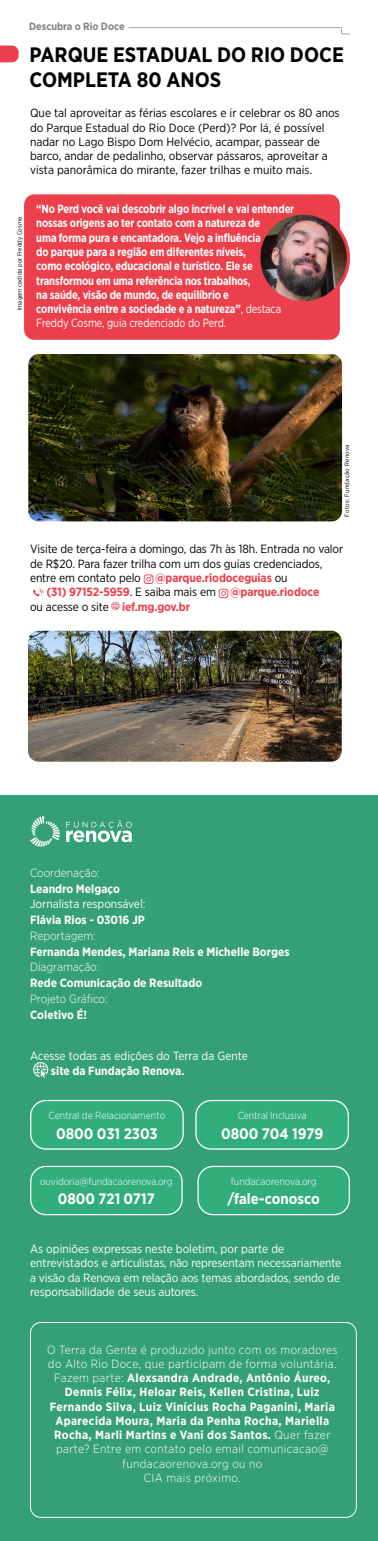
<style>
.page{position:relative;width:378px;height:1541px;background:#fff}
.page>*{position:absolute;margin:0;border:0;box-sizing:border-box;transform-origin:0 0}
.t1{font:700 20.86px/25px "Gotham Narrow";color:#000}
.t2{font:700 15.19px "Gotham Narrow";color:#fff}
.t3{font:700 15.08px "Gotham Narrow";color:#fff}
.Corpo{font:11.9px/14.3px "Gotham Narrow";color:#000}
.Corpo-2{font:700 11.9px/14.3px "Gotham Narrow";letter-spacing:.03em;color:#fff;text-align:center}
.Corpo-3{font:700 11.9px/14.3px "Gotham Narrow";letter-spacing:-.01em;color:#fff;scale:.91 1}
.t4{font:11.9px/14.3px "Gotham Narrow";letter-spacing:-.01em;color:#fff}
.Corpo-4{font:700 11.9px/15.7px "Gotham Narrow";letter-spacing:-.01em;color:#fff}
.Corpo-5{font:700 11.9px "Gotham Narrow";letter-spacing:-.01em;color:#eb404c}
.t5{font:300 11.9px/15.7px "Gotham Narrow";color:#fff}
.Editoria_-_H1{font:700 10.5px "Gotham Narrow";color:#808285}
.t6{font:300 10.22px "Gotham Narrow";letter-spacing:-.01em;color:#fff}
.t7{font:300 10.15px "Gotham Narrow";letter-spacing:-.01em;color:#fff}
.Corpo-6{font:6.3px "Gotham Narrow";color:#000}
.Corpo-7{font:6.3px "Gotham Narrow";letter-spacing:.04em;color:#000}
.s1{font-weight:400}
.s2{font-weight:700;color:#eb404c}
.s3{font-weight:400;color:#000}
.s4{font-weight:300}
.s5{font-weight:700}
</style>
<div class="page">
<div style="left:0;top:796px;width:378px;height:745px;background:#35a076"></div>
<div style="left:30px;top:1322px;width:327px;height:195px;border:1px solid #fff;border-radius:10px"></div>
<svg style="left:128px;top:27px;width:222px;height:8px"></svg>
<svg style="left:0;top:46px;width:19px;height:16px"></svg>
<svg style="left:144px;top:574px;width:9px;height:10px"></svg>
<svg style="left:33px;top:589px;width:11px;height:7px"></svg>
<svg style="left:219px;top:589px;width:9px;height:9px"></svg>
<svg style="left:111px;top:602px;width:9px;height:8px"></svg>
<svg style="left:66px;top:820px;width:66px;height:22px"></svg>
<svg style="left:30px;top:816px;width:30px;height:30px"></svg>
<svg style="left:33px;top:1062px;width:16px;height:15px"></svg>
<div style="left:31px;top:1100px;width:152px;height:49px;background:#32ae7d;border-radius:15px"></div>
<div style="left:30px;top:1100px;width:154px;height:49px;border:1px solid #fff;border-radius:15px"></div>
<div style="left:196px;top:1100px;width:152px;height:49px;background:#32ae7d;border-radius:15px"></div>
<div style="left:195px;top:1100px;width:154px;height:49px;border:1px solid #fff;border-radius:15px"></div>
<div style="left:31px;top:1166px;width:151px;height:48px;background:#32ae7d;border-radius:15px"></div>
<div style="left:30px;top:1165px;width:153px;height:50px;border:1px solid #fff;border-radius:15px"></div>
<div style="left:198px;top:1166px;width:151px;height:48px;background:#32ae7d;border-radius:15px"></div>
<div style="left:197px;top:1165px;width:153px;height:50px;border:1px solid #fff;border-radius:15px"></div>
<div style="left:24px;top:194px;width:316px;height:146px;background:#eb404c;border-radius:10px"></div>
<img style="left:261px;top:213px;width:87px;height:88px">
<div style="left:257px;top:211px;width:93px;height:93px;border:3px solid #eb404c;border-radius:50%"></div>
<img style="left:28px;top:354px;width:314px;height:167px">
<img style="left:28px;top:631px;width:314px;height:130px">
<h1 class="Editoria_-_H1" style="left:29px;top:20px;width:97px">Descubra o Rio Doce</h1>
<p class="t1" style="left:30px;top:42px;width:316px">PARQUE ESTADUAL DO RIO DOCE<br>COMPLETA 80 ANOS</p>
<p class="Corpo" style="left:30px;top:106px;width:311px">Que tal aproveitar as férias escolares e ir celebrar os 80 anos do Parque Estadual do Rio Doce (Perd)? Por lá, é possível nadar no Lago Bispo Dom Helvécio, acampar, passear de barco, andar de pedalinho, observar pássaros, aproveitar a vista panorâmica do mirante, fazer trilhas e muito mais.</p>
<p class="Corpo-6" style="left:16px;top:310px;width:95px;rotate:-90deg">Imagem cedida por Freddy Cosme</p>
<p class="Corpo-3" style="left:36px;top:202px;width:285px">“No Perd você vai descobrir algo incrível e vai entender nossas origens ao ter contato com a natureza de<br>uma forma pura e encantadora. Vejo a influência<br>do parque para a região em diferentes níveis,<br>como ecológico, educacional e turístico. Ele se transformou em uma referência nos trabalhos,<br>na saúde, visão de mundo, de equilíbrio e<br>convivência entre a sociedade e a natureza”<span class="s1">, destaca Freddy Cosme, guia credenciado do Perd.</span></p>
<p class="Corpo-7" style="left:343px;top:516px;width:73px;rotate:-90deg">Fotos: Fundação Renova</p>
<p class="Corpo" style="left:30px;top:542px;width:315px">Visite de terça-feira a domingo, das 7h às 18h. Entrada no valor</p>
<p class="Corpo" style="left:30px;top:556px;width:294px">de R$20. Para fazer trilha com um dos guias credenciados,</p>
<p class="Corpo" style="left:30px;top:570px;width:259px">entre em contato pelo <span class="s2">@parque.riodoceguias</span> ou</p>
<p class="Corpo-5" style="left:47px;top:584px;width:274px">(31) 97152-5959<span class="s3">. E saiba mais em</span> @parque.riodoce</p>
<p class="Corpo" style="left:30px;top:599px;width:80px">ou acesse o site</p>
<p class="Corpo-5" style="left:122px;top:599px;width:70px">ief.mg.gov.br</p>
<p class="Corpo-4" style="left:30px;top:864px;width:117px"><span class="s4">Coordenação:<br></span>Leandro Melgaço<br><span class="s1">Jornalista responsável:<br></span>Flávia Rios - 03016 JP<br><span class="s4">Reportagem:</span></p>
<p class="Corpo-4" style="left:30px;top:943px;width:261px">Fernanda Mendes, Mariana Reis e Michelle Borges</p>
<p class="Corpo-4" style="left:30px;top:959px;width:174px"><span class="s4">Diagramação:<br></span>Rede Comunicação de Resultado</p>
<p class="t5" style="left:30px;top:990px;width:79px">Projeto Gráfico:<br><span class="s5">Coletivo É!</span></p>
<p class="t4" style="left:30px;top:1048px;width:219px">Acesse todas as edições do Terra da Gente</p>
<p class="Corpo-4" style="left:51px;top:1062px;width:135px">site da Fundação Renova.</p>
<p class="t6" style="left:49px;top:1109px;width:118px">Central de Relacionamento</p>
<p class="t2" style="left:56px;top:1123px;width:103px">0800 031 2303</p>
<p class="t6" style="left:238px;top:1109px;width:70px">Central Inclusiva</p>
<p class="t2" style="left:221px;top:1123px;width:104px">0800 704 1979</p>
<p class="t7" style="left:40px;top:1175px;width:134px">ouvidoria@fundacaorenova.org</p>
<p class="t7" style="left:231px;top:1175px;width:87px">fundacaorenova.org</p>
<p class="t3" style="left:58px;top:1189px;width:98px">0800 721 0717</p>
<p class="t3" style="left:228px;top:1189px;width:94px">/fale-conosco</p>
<p class="t4" style="left:30px;top:1241px;width:313px">As opiniões expressas neste boletim, por parte de entrevistados e articulistas, não representam necessariamente a visão da Renova em relação aos temas abordados, sendo de responsabilidade de seus autores.</p>
<p class="Corpo-2" style="left:47px;top:1342px;width:292px"><span class="s4">O Terra da Gente é produzido junto com os moradores do Alto Rio Doce, que participam de forma voluntária.<br>Fazem parte:</span> Alexsandra Andrade, Antônio Áureo, Dennis Félix, Heloar Reis, Kellen Cristina, Luiz Fernando Silva, Luiz Vinícius Rocha Paganini, Maria Aparecida Moura, Maria da Penha Rocha, Mariella Rocha, Marli Martins e Vani dos Santos. <span class="s4">Quer fazer parte? Entre em contato pelo email comunicacao@ fundacaorenova.org ou no<br>CIA mais próximo.</span></p>
</div>
